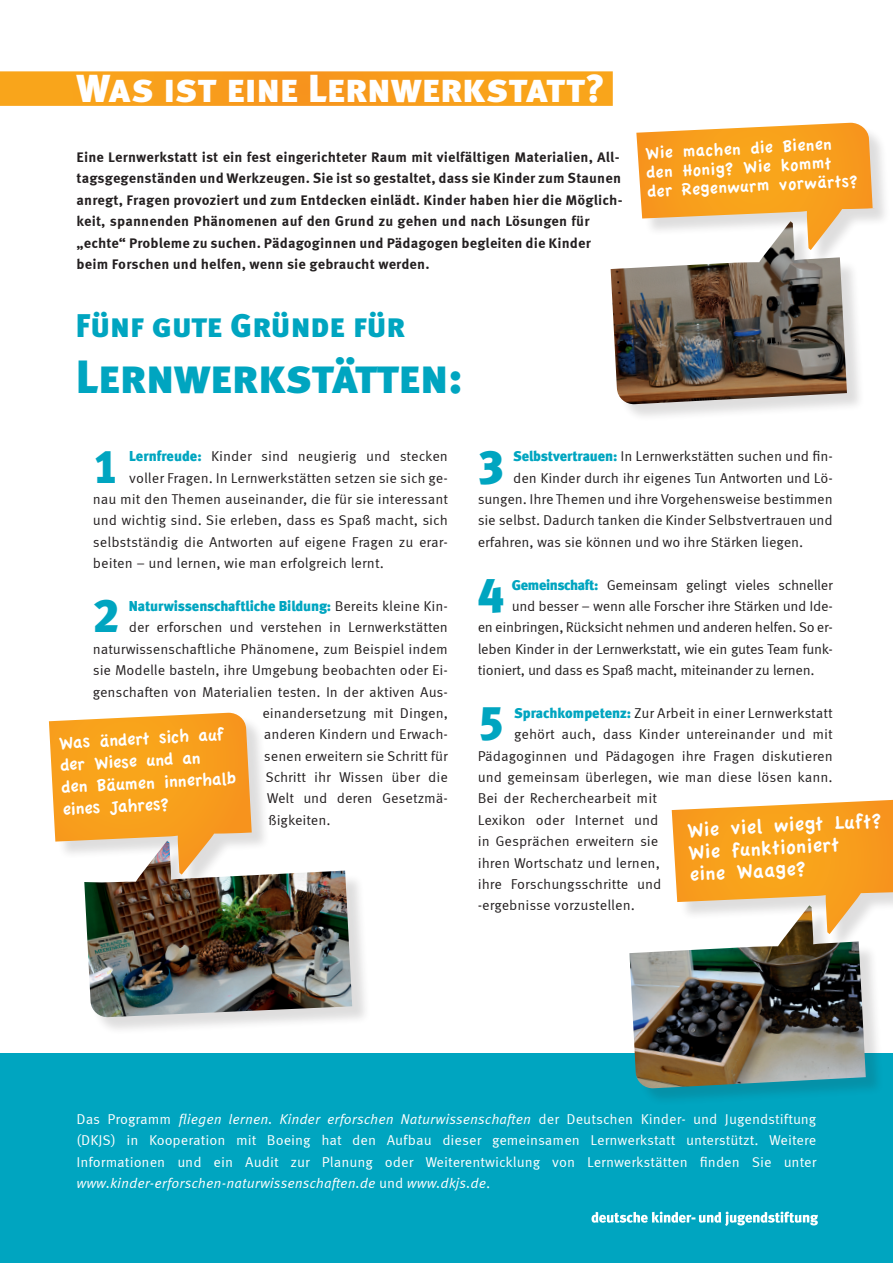
<style>
.page{position:relative;width:893px;height:1263px;background:#fff}
.page>*{position:absolute;margin:0;border:0;box-sizing:border-box;transform-origin:0 0}
.t1{font:47.1px "Meta Black Lf";color:#00a5c0}
.t2{font:46.65px "Meta Black Caps";letter-spacing:-.005em;color:#00a5c0}
.t3{font:39px "Meta Black Caps";letter-spacing:.005em;color:#fff}
.t4{font:32.85px "Meta Black Caps";color:#00a5c0}
.t5{font:21px/22.2px "Apple Casual";color:#fff}
.t6{font:18.45px/22.2px "Apple Casual";color:#fff}
.t7{font:18.15px/19px "Apple Casual";color:#fff}
.t8{font:14.25px "Meta Correspondence";letter-spacing:-.01em;color:#231f20}
.t9{font:700 14.25px/21.3px "Meta Correspondence";letter-spacing:.01em;color:#231f20}
.t10{font:14.25px/21.3px "Meta Correspondence";color:#fff;text-align:justify}
.t11{font:900 14.25px "Meta";letter-spacing:-.005em;color:#00a5c0}
.s1{font-family:"Meta";font-weight:900;color:#00a5c0}
.s2{font-family:"Meta Correspondence";font-weight:400;color:#231f20}
.s3{font-style:italic}
</style>
<div class="page">
<div style="left:0;top:1054px;width:893px;height:209px;background:#00a5c0"></div>
<div style="left:0;top:71px;width:613px;height:35px;background:#f8a11c"></div>
<svg style="left:591px;top:1211px;width:227px;height:15px"></svg>
<div style="left:612px;top:224px;width:253px;height:197px;background:#231f20;opacity:.15"></div>
<img style="left:611px;top:224px;width:236px;height:181px">
<div style="left:639px;top:125px;width:252px;height:142px;background:#231f20;opacity:.15"></div>
<svg style="left:636px;top:123px;width:242px;height:127px"></svg>
<div style="left:631px;top:908px;width:252px;height:197px;background:#231f20;opacity:.15"></div>
<img style="left:629px;top:908px;width:237px;height:181px">
<div style="left:674px;top:801px;width:219px;height:150px;background:#231f20;opacity:.15"></div>
<svg style="left:672px;top:800px;width:221px;height:134px"></svg>
<div style="left:86px;top:843px;width:284px;height:192px;background:#231f20;opacity:.15"></div>
<img style="left:84px;top:843px;width:268px;height:174px">
<div style="left:51px;top:715px;width:218px;height:177px;background:#231f20;opacity:.15"></div>
<svg style="left:49px;top:713px;width:203px;height:162px"></svg>
<h3 class="t3" style="left:77px;top:65px;width:530px">Was ist eine Lernwerkstatt?</h3>
<p class="t9" style="left:77px;top:146px;width:548px">Eine Lernwerkstatt ist ein fest eingerichteter Raum mit vielfältigen Materialien, All&shy;tagsgegenständen und Werkzeugen. Sie ist so gestaltet, dass sie Kinder zum Staunen anregt, Fragen provoziert und zum Entdecken einlädt. Kinder haben hier die Möglich&shy;keit, spannenden Phänomenen auf den Grund zu gehen und nach Lösungen für „echte“ Probleme zu suchen. Pädagoginnen und Pädagogen begleiten die Kinder beim Forschen und helfen, wenn sie gebraucht werden.</p>
<h3 class="t4" style="left:76px;top:305px;width:331px">Fünf gute Gründe für</h3>
<h2 class="t2" style="left:76px;top:348px;width:389px">Lernwerkstätten:</h2>
<p class="t7" style="left:645px;top:144px;width:213px;rotate:-3deg">Wie machen die Bienen den Honig? Wie kommt der Regenwurm vorwärts?</p>
<h1 class="t1" style="left:93px;top:438px;width:28px">1</h1>
<p class="t8" style="left:129px;top:448px;width:320px"><span class="s1">Lernfreude:</span> Kinder sind neugierig und stecken</p>
<p class="t8" style="left:129px;top:469px;width:320px">voller Fragen. In Lernwerkstätten setzen sie sich ge-</p>
<p class="t8" style="left:93px;top:491px;width:357px">nau mit den Themen auseinander, die für sie interessant</p>
<p class="t8" style="left:93px;top:512px;width:357px">und wichtig sind. Sie erleben, dass es Spaß macht, sich</p>
<p class="t8" style="left:93px;top:534px;width:357px">selbstständig die Antworten auf eigene Fragen zu erar-</p>
<p class="t8" style="left:93px;top:555px;width:293px">beiten – und lernen, wie man erfolgreich lernt.</p>
<h1 class="t1" style="left:93px;top:587px;width:28px">2</h1>
<p class="t11" style="left:129px;top:597px;width:321px">Naturwissenschaftliche Bildung: <span class="s2">Bereits kleine Kin-</span></p>
<p class="t8" style="left:129px;top:619px;width:321px">der erforschen und verstehen in Lernwerkstätten</p>
<p class="t8" style="left:93px;top:640px;width:357px">naturwissenschaftliche Phänomene, zum Beispiel indem</p>
<p class="t8" style="left:93px;top:662px;width:357px">sie Modelle basteln, ihre Umgebung beobachten oder Ei-</p>
<p class="t8" style="left:93px;top:683px;width:357px">genschaften von Materialien testen. In der aktiven Aus-</p>
<p class="t8" style="left:262px;top:705px;width:187px">einandersetzung mit Dingen,</p>
<p class="t8" style="left:264px;top:726px;width:186px">anderen Kindern und Erwach-</p>
<p class="t8" style="left:264px;top:747px;width:186px">senen erweitern sie Schritt für</p>
<p class="t8" style="left:265px;top:769px;width:184px">Schritt ihr Wissen über die</p>
<p class="t8" style="left:267px;top:790px;width:183px">Welt und deren Gesetzmä-</p>
<p class="t8" style="left:268px;top:811px;width:64px">ßigkeiten.</p>
<p class="t6" style="left:58px;top:732px;width:177px;rotate:-3deg">Was ändert sich auf der Wiese und an<br>den Bäumen innerhalb eines Jahres?</p>
<h1 class="t1" style="left:478px;top:438px;width:28px">3</h1>
<p class="t8" style="left:513px;top:448px;width:321px"><span class="s1">Selbstvertrauen:</span> In Lernwerkstätten suchen und fin-</p>
<p class="t8" style="left:513px;top:469px;width:321px">den Kinder durch ihr eigenes Tun Antworten und Lö-</p>
<p class="t8" style="left:478px;top:491px;width:357px">sungen. Ihre Themen und ihre Vorgehensweise bestimmen</p>
<p class="t8" style="left:478px;top:512px;width:357px">sie selbst. Dadurch tanken die Kinder Selbstvertrauen und</p>
<p class="t8" style="left:478px;top:534px;width:327px">erfahren, was sie können und wo ihre Stärken liegen.</p>
<h1 class="t1" style="left:478px;top:566px;width:28px">4</h1>
<p class="t8" style="left:512px;top:576px;width:322px"><span class="s1">Gemeinschaft:</span> Gemeinsam gelingt vieles schneller</p>
<p class="t8" style="left:512px;top:598px;width:322px">und besser – wenn alle Forscher ihre Stärken und Ide-</p>
<p class="t8" style="left:478px;top:619px;width:357px">en einbringen, Rücksicht nehmen und anderen helfen. So er-</p>
<p class="t8" style="left:478px;top:640px;width:357px">leben Kinder in der Lernwerkstatt, wie ein gutes Team funk-</p>
<p class="t8" style="left:478px;top:662px;width:338px">tioniert, und dass es Spaß macht, miteinander zu lernen.</p>
<h1 class="t1" style="left:478px;top:694px;width:28px">5</h1>
<p class="t8" style="left:514px;top:705px;width:320px"><span class="s1">Sprachkompetenz:</span> Zur Arbeit in einer Lernwerkstatt</p>
<p class="t8" style="left:514px;top:726px;width:320px">gehört auch, dass Kinder untereinander und mit</p>
<p class="t8" style="left:478px;top:747px;width:357px">Pädagoginnen und Pädagogen ihre Fragen diskutieren</p>
<p class="t8" style="left:478px;top:769px;width:357px">und gemeinsam überlegen, wie man diese lösen kann.</p>
<p class="t8" style="left:478px;top:790px;width:181px">Bei der Recherchearbeit mit</p>
<p class="t8" style="left:478px;top:811px;width:182px">Lexikon oder Internet und</p>
<p class="t8" style="left:478px;top:833px;width:182px">in Gesprächen erweitern sie</p>
<p class="t8" style="left:478px;top:854px;width:184px">ihren Wortschatz und lernen,</p>
<p class="t8" style="left:478px;top:876px;width:185px">ihre Forschungsschritte und</p>
<p class="t8" style="left:478px;top:897px;width:159px">-ergebnisse vorzustellen.</p>
<h3 class="t5" style="left:686px;top:819px;width:197px;rotate:-3deg">Wie viel wiegt Luft?<br>Wie funktioniert<br>eine Waage?</h3>
<p class="t10" style="left:77px;top:1108px;width:741px">Das Programm <span class="s3">fliegen lernen. Kinder erforschen Naturwissenschaften</span> der Deutschen Kinder- und Jugendstiftung (DKJS) in Kooperation mit Boeing hat den Aufbau dieser gemeinsamen Lernwerkstatt unterstützt. Weitere Informationen und ein Audit zur Planung oder Weiterentwicklung von Lernwerkstätten finden Sie unter <span class="s3">www.kinder-erforschen-naturwissenschaften.de</span> und <span class="s3">www.dkjs.de</span>.</p>
</div>
